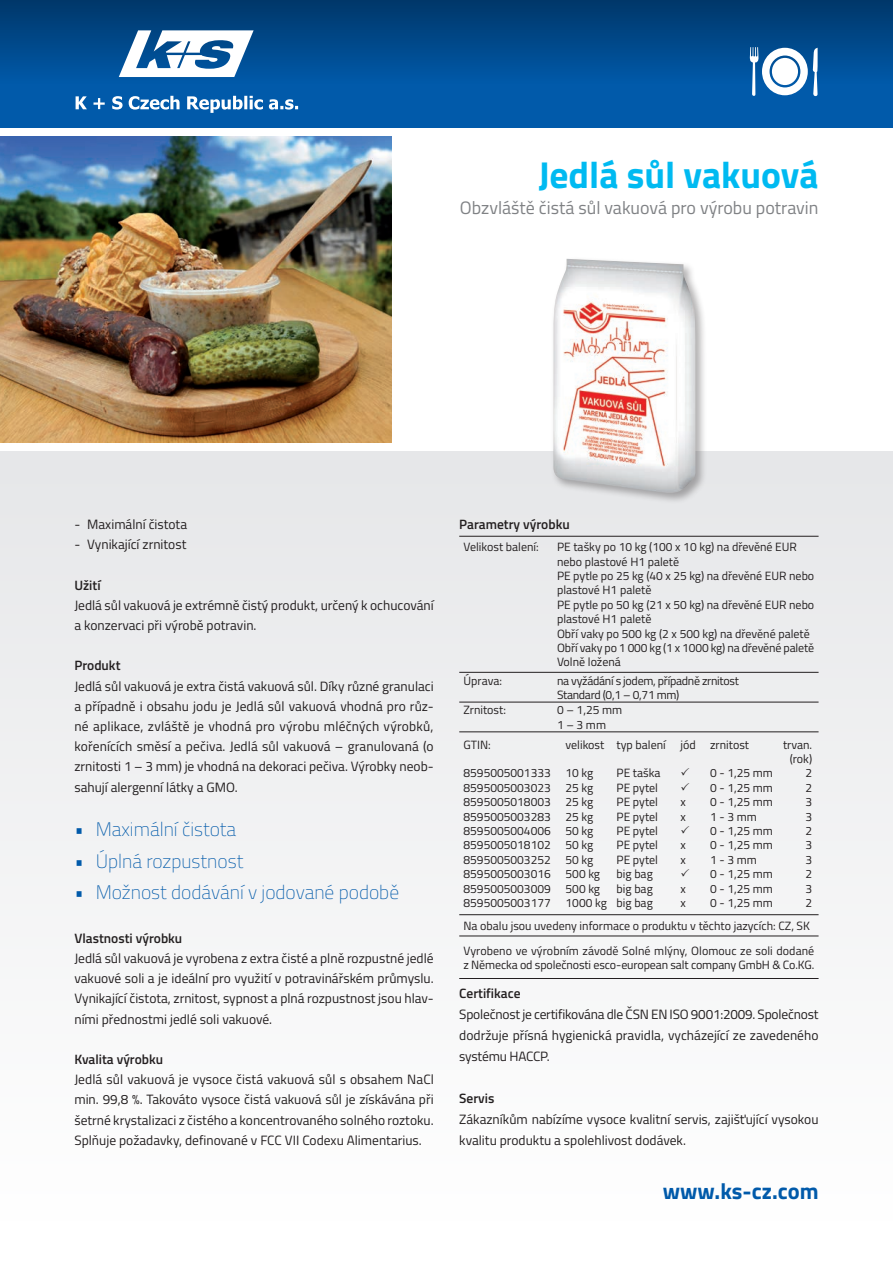
<style>
.page{position:relative;width:893px;height:1263px;background:#fff}
.page>*{position:absolute;margin:0;border:0;box-sizing:border-box;transform-origin:0 0}
.t1{font:700 37.5px "Titillium";color:#00baf1}
.t2{font:700 22.5px "Titillium";color:#015aaa}
.t3{font:100 19.5px "Titillium";color:#015aaa}
.t4{font:18px "Titillium";color:#808285}
.t5{font:13.5px/20.2px "Titillium";color:#231f20;text-align:justify}
.t6{font:600 13.5px "Titillium";color:#231f20}
.t7{font:12px/14.4px "Titillium";color:#231f20}
.t8{font:12px "Titillium";letter-spacing:-.025em;color:#231f20}
</style>
<div class="page">
<div style="left:0;top:0;width:893px;height:128px;background:#015aaa"></div>
<div style="left:0;top:451px;width:893px;height:769px;background:#f2f2f3"></div>
<div style="left:0;top:0;width:893px;height:84px;background:linear-gradient(to bottom,#003769,#0059a8)"></div>
<img style="left:0;top:136px;width:391px;height:306px">
<svg style="left:76px;top:30px;width:222px;height:83px"></svg>
<svg style="left:750px;top:47px;width:68px;height:49px"></svg>
<hr style="left:459px;top:536px;width:360px;height:1px;background:#231f20">
<hr style="left:459px;top:672px;width:360px;height:1px;background:#231f20">
<hr style="left:459px;top:702px;width:360px;height:1px;background:#231f20">
<hr style="left:459px;top:731px;width:360px;height:1px;background:#231f20">
<hr style="left:459px;top:914px;width:360px;height:1px;background:#231f20">
<hr style="left:459px;top:935px;width:360px;height:1px;background:#231f20">
<hr style="left:459px;top:978px;width:360px;height:1px;background:#231f20">
<div style="left:550px;top:256px;width:157px;height:248px;background:#231f20;opacity:.35"></div>
<img style="left:553px;top:259px;width:143px;height:236px">
<p class="t1" style="left:538px;top:146px;width:282px">Jedlá sůl vakuová</p>
<p class="t4" style="left:460px;top:194px;width:360px">Obzvláště čistá sůl vakuová pro výrobu potravin</p>
<p class="t5" style="left:74px;top:513px;width:114px">- Maximální čistota</p>
<p class="t5" style="left:74px;top:534px;width:114px">- Vynikající zrnitost</p>
<p class="t6" style="left:74px;top:575px;width:28px">Užití</p>
<p class="t5" style="left:74px;top:594px;width:361px">Jedlá sůl vakuová je extrémně čistý produkt, určený k ochucování a konzervaci při výrobě potravin.</p>
<p class="t6" style="left:74px;top:655px;width:48px">Produkt</p>
<p class="t5" style="left:74px;top:675px;width:361px">Jedlá sůl vakuová je extra čistá vakuová sůl. Díky různé granulaci a případně i obsahu jodu je Jedlá sůl vakuová vhodná pro růz&shy;né aplikace, zvláště je vhodná pro výrobu mléčných výrobků, kořenících směsí a pečiva. Jedlá sůl vakuová – granulovaná (o zrnitosti 1 – 3 mm) je vhodná na dekoraci pečiva. Výrobky neob&shy;sahují alergenní látky a GMO.</p>
<p class="t3" style="left:74px;top:815px;width:163px">• Maximální čistota</p>
<p class="t3" style="left:74px;top:847px;width:171px">• Úplná rozpustnost</p>
<p class="t3" style="left:74px;top:879px;width:326px">• Možnost dodávání v jodované podobě</p>
<p class="t6" style="left:74px;top:928px;width:109px">Vlastnosti výrobku</p>
<p class="t5" style="left:74px;top:947px;width:361px">Jedlá sůl vakuová je vyrobena z extra čisté a plně rozpustné jedlé vakuové soli a je ideální pro využití v potravinářském průmyslu.<br>Vynikající čistota, zrnitost, sypnost a plná rozpustnost jsou hlav&shy;ními přednostmi jedlé soli vakuové.</p>
<p class="t6" style="left:74px;top:1049px;width:90px">Kvalita výrobku</p>
<p class="t5" style="left:74px;top:1069px;width:361px">Jedlá sůl vakuová je vysoce čistá vakuová sůl s obsahem NaCl min. 99,8 %. Takováto vysoce čistá vakuová sůl je získávána při šetrné krystalizaci z čistého a koncentrovaného solného roztoku.<br>Splňuje požadavky, definované v FCC VII Codexu Alimentarius.</p>
<p class="t6" style="left:459px;top:514px;width:112px">Parametry výrobku</p>
<p class="t7" style="left:463px;top:539px;width:77px">Velikost balení:</p>
<p class="t7" style="left:557px;top:539px;width:241px">PE tašky po 10 kg (100 x 10 kg) na dřevěné EUR</p>
<p class="t7" style="left:557px;top:554px;width:124px">nebo plastové H1 paletě</p>
<p class="t7" style="left:557px;top:568px;width:259px">PE pytle po 25 kg (40 x 25 kg) na dřevěné EUR nebo</p>
<p class="t7" style="left:557px;top:582px;width:96px">plastové H1 paletě</p>
<p class="t7" style="left:557px;top:597px;width:259px">PE pytle po 50 kg (21 x 50 kg) na dřevěné EUR nebo</p>
<p class="t7" style="left:557px;top:611px;width:96px">plastové H1 paletě</p>
<p class="t7" style="left:557px;top:626px;width:254px">Obří vaky po 500 kg (2 x 500 kg) na dřevěné paletě</p>
<p class="t7" style="left:557px;top:640px;width:259px">Obří vaky po 1 000 kg (1 x 1000 kg) na dřevěné paletě</p>
<p class="t7" style="left:557px;top:654px;width:65px">Volně ložená</p>
<p class="t7" style="left:463px;top:672px;width:40px">Úprava:</p>
<p class="t8" style="left:557px;top:671px;width:184px">na vyžádání s jodem, případně zrnitost</p>
<p class="t8" style="left:557px;top:686px;width:124px">Standard (0,1 – 0,71 mm)</p>
<p class="t7" style="left:463px;top:702px;width:44px">Zrnitost:</p>
<p class="t7" style="left:557px;top:702px;width:67px">0 – 1,25 mm</p>
<p class="t7" style="left:557px;top:717px;width:50px">1 – 3 mm</p>
<p class="t7" style="left:463px;top:736px;width:29px">GTIN:</p>
<p class="t7" style="left:566px;top:736px;width:185px">velikost typ balení jód zrnitost</p>
<p class="t7" style="left:783px;top:736px;width:31px">trvan.</p>
<p class="t7" style="left:790px;top:751px;width:24px">(rok)</p>
<p class="t7" style="left:463px;top:765px;width:131px">8595005001333 10 kg</p>
<p class="t7" style="left:617px;top:765px;width:45px">PE taška</p>
<p class="t7" style="left:710px;top:765px;width:64px">0 - 1,25 mm</p>
<p class="t7" style="left:805px;top:765px;width:8px">2</p>
<p class="t7" style="left:463px;top:780px;width:131px">8595005003023 25 kg</p>
<p class="t7" style="left:617px;top:780px;width:43px">PE pytel</p>
<p class="t7" style="left:710px;top:780px;width:64px">0 - 1,25 mm</p>
<p class="t7" style="left:805px;top:780px;width:8px">2</p>
<p class="t7" style="left:463px;top:794px;width:131px">8595005018003 25 kg</p>
<p class="t7" style="left:617px;top:794px;width:43px">PE pytel</p>
<p class="t7" style="left:680px;top:794px;width:7px">x</p>
<p class="t7" style="left:710px;top:794px;width:64px">0 - 1,25 mm</p>
<p class="t7" style="left:805px;top:794px;width:8px">3</p>
<p class="t7" style="left:463px;top:808px;width:131px">8595005003283 25 kg</p>
<p class="t7" style="left:617px;top:808px;width:43px">PE pytel</p>
<p class="t7" style="left:680px;top:808px;width:7px">x</p>
<p class="t7" style="left:710px;top:808px;width:48px">1 - 3 mm</p>
<p class="t7" style="left:805px;top:808px;width:8px">3</p>
<p class="t7" style="left:463px;top:823px;width:131px">8595005004006 50 kg</p>
<p class="t7" style="left:617px;top:823px;width:43px">PE pytel</p>
<p class="t7" style="left:710px;top:823px;width:64px">0 - 1,25 mm</p>
<p class="t7" style="left:805px;top:823px;width:8px">2</p>
<p class="t7" style="left:463px;top:837px;width:131px">8595005018102 50 kg</p>
<p class="t7" style="left:617px;top:837px;width:43px">PE pytel</p>
<p class="t7" style="left:680px;top:837px;width:7px">x</p>
<p class="t7" style="left:710px;top:837px;width:64px">0 - 1,25 mm</p>
<p class="t7" style="left:805px;top:837px;width:8px">3</p>
<p class="t7" style="left:463px;top:852px;width:131px">8595005003252 50 kg</p>
<p class="t7" style="left:617px;top:852px;width:43px">PE pytel</p>
<p class="t7" style="left:680px;top:852px;width:7px">x</p>
<p class="t7" style="left:710px;top:852px;width:48px">1 - 3 mm</p>
<p class="t7" style="left:805px;top:852px;width:8px">3</p>
<p class="t7" style="left:463px;top:866px;width:138px">8595005003016 500 kg</p>
<p class="t7" style="left:617px;top:866px;width:38px">big bag</p>
<p class="t7" style="left:710px;top:866px;width:64px">0 - 1,25 mm</p>
<p class="t7" style="left:805px;top:866px;width:8px">2</p>
<p class="t7" style="left:463px;top:880px;width:138px">8595005003009 500 kg</p>
<p class="t7" style="left:617px;top:880px;width:38px">big bag</p>
<p class="t7" style="left:680px;top:880px;width:7px">x</p>
<p class="t7" style="left:710px;top:880px;width:64px">0 - 1,25 mm</p>
<p class="t7" style="left:805px;top:880px;width:8px">3</p>
<p class="t7" style="left:463px;top:895px;width:191px">8595005003177 1000 kg big bag</p>
<p class="t7" style="left:680px;top:895px;width:7px">x</p>
<p class="t7" style="left:710px;top:895px;width:64px">0 - 1,25 mm</p>
<p class="t7" style="left:805px;top:895px;width:8px">2</p>
<p class="t7" style="left:463px;top:918px;width:348px">Na obalu jsou uvedeny informace o produktu v těchto jazycích: CZ, SK</p>
<p class="t7" style="left:463px;top:942px;width:352px">Vyrobeno ve výrobním závodě Solné mlýny, Olomouc ze soli dodané z Německa od společnosti esco-european salt company GmbH &amp; Co.KG.</p>
<p class="t6" style="left:459px;top:983px;width:63px">Certifikace</p>
<p class="t5" style="left:459px;top:1003px;width:361px;line-height:21px">Společnost je certifikována dle ČSN EN ISO 9001:2009. Společnost dodržuje přísná hygienická pravidla, vycházející ze zavedeného systému HACCP.</p>
<p class="t6" style="left:459px;top:1088px;width:37px">Servis</p>
<p class="t5" style="left:459px;top:1108px;width:361px;line-height:21px">Zákazníkům nabízíme vysoce kvalitní servis, zajišťující vysokou kvalitu produktu a spolehlivost dodávek.</p>
<p class="t2" style="left:663px;top:1174px;width:157px">www.ks-cz.com</p>
</div>
